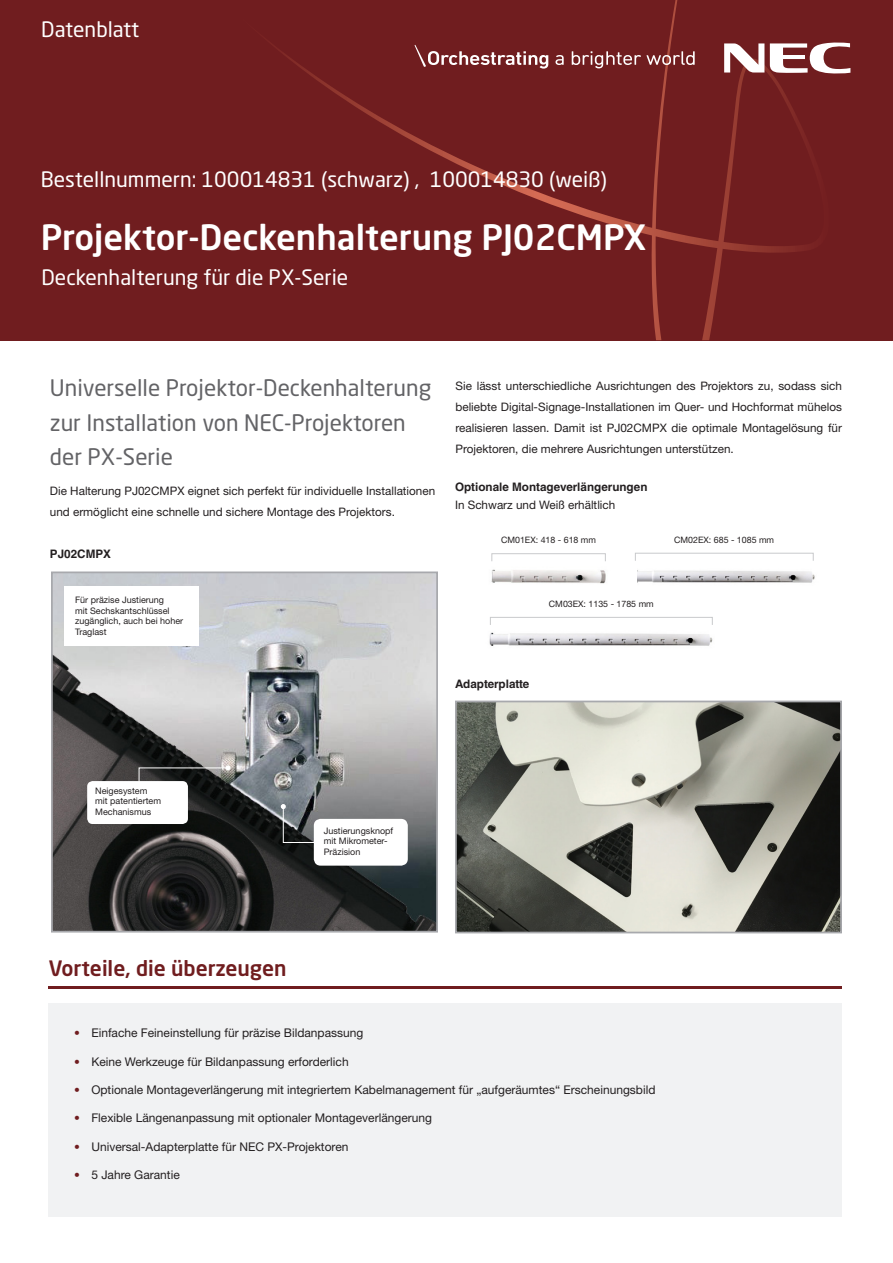
<style>
.page{position:relative;width:893px;height:1263px;background:#fff}
.page>*{position:absolute;margin:0;border:0;box-sizing:border-box;transform-origin:0 0}
.t1{font:500 34.5px "Neo Sans Pro";color:#fff}
.t2{font:22.5px/34.5px "Neo Sans Pro";color:#636366}
.t3{font:21px "Neo Sans Pro";color:#fff}
.t4{font:500 21px "Neo Sans Pro";color:#701d1f}
.t5{font:12px "Helvetica Neue LT Std";color:#231f20}
.t6{font:11.7px/21px "Helvetica Neue LT Std";color:#231f20;text-align:justify}
.t7{font:700 11.7px "Helvetica LT Std";color:#231f20}
.t8{font:9px/10.5px "Helvetica Neue LT Std";color:#231f20}
.t9{font:8.85px "Helvetica Neue LT Std";color:#231f20}
.s1{font-weight:100;font-stretch:condensed;font-size:11.7px;color:#701d1f}
</style>
<div class="page">
<div style="left:0;top:0;width:893px;height:340px;background:#701d1f"></div>
<svg style="left:273px;top:0;width:534px;height:340px"></svg>
<svg style="left:555px;top:55px;width:9px;height:10px"></svg>
<svg style="left:572px;top:51px;width:123px;height:17px"></svg>
<svg style="left:415px;top:45px;width:133px;height:24px"></svg>
<svg style="left:724px;top:43px;width:40px;height:30px"></svg>
<svg style="left:770px;top:42px;width:80px;height:32px"></svg>
<div style="left:49px;top:1003px;width:793px;height:213px;background:#f1f2f3"></div>
<hr style="left:49px;top:986px;width:793px;height:3px;background:#701d1f">
<img style="left:636px;top:552px;width:179px;height:31px">
<img style="left:491px;top:552px;width:145px;height:32px">
<img style="left:489px;top:632px;width:224px;height:14px">
<div style="left:491px;top:553px;width:115px;height:9px;border:1px solid #c9cacc"></div>
<div style="left:635px;top:553px;width:178px;height:8px;border:1px solid #c9cacc"></div>
<div style="left:490px;top:617px;width:223px;height:8px;border:1px solid #c9cacc"></div>
<img style="left:54px;top:574px;width:381px;height:355px">
<div style="left:51px;top:571px;width:387px;height:361px;border:2px solid #a8a9ad"></div>
<div style="left:314px;top:819px;width:94px;height:47px;background:#fff;border-radius:7px"></div>
<div style="left:87px;top:781px;width:101px;height:43px;background:#fff;border-radius:6px"></div>
<div style="left:64px;top:586px;width:135px;height:60px;background:#fff"></div>
<svg style="left:138px;top:765px;width:93px;height:25px"></svg>
<svg style="left:281px;top:804px;width:34px;height:39px"></svg>
<img style="left:458px;top:704px;width:381px;height:226px">
<div style="left:455px;top:701px;width:387px;height:232px;border:2px solid #a8a9ad"></div>
<p class="t3" style="left:41px;top:17px;width:100px">Datenblatt</p>
<p class="t3" style="left:41px;top:166px;width:568px">Bestellnummern: 100014831 (schwarz) , 100014830 (weiß)</p>
<p class="t1" style="left:41px;top:216px;width:607px">Projektor-Deckenhalterung PJ02CMPX</p>
<p class="t3" style="left:41px;top:265px;width:308px">Deckenhalterung für die PX-Serie</p>
<p class="t2" style="left:50px;top:370px;width:383px">Universelle Projektor-Deckenhalterung zur Installation von NEC-Projektoren der PX-Serie</p>
<p class="t6" style="left:50px;top:480px;width:387px">Die Halterung PJ02CMPX eignet sich perfekt für individuelle Installationen und ermöglicht eine schnelle und sichere Montage des Projektors.</p>
<p class="t7" style="left:50px;top:546px;width:63px">PJ02CMPX</p>
<p class="t8" style="left:75px;top:595px;width:110px">Für präzise Justierung<br>mit Sechskantschlüssel zugänglich, auch bei hoher<br>Traglast</p>
<p class="t6" style="left:455px;top:375px;width:388px">Sie lässt unterschiedliche Ausrichtungen des Projektors zu, sodass sich beliebte Digital-Signage-Installationen im Quer- und Hochformat mühelos realisieren lassen. Damit ist PJ02CMPX die optimale Montagelösung für Projektoren, die mehrere Ausrichtungen unterstützen.</p>
<p class="t7" style="left:455px;top:480px;width:194px">Optionale Montageverlängerungen</p>
<p class="t6" style="left:455px;top:494px;width:162px">In Schwarz und Weiß erhältlich</p>
<p class="t9" style="left:501px;top:535px;width:96px">CM01EX: 418 - 618 mm</p>
<p class="t9" style="left:674px;top:535px;width:101px">CM02EX: 685 - 1085 mm</p>
<p class="t9" style="left:549px;top:599px;width:106px">CM03EX: 1135 - 1785 mm</p>
<p class="t7" style="left:455px;top:677px;width:76px">Adapterplatte</p>
<p class="t8" style="left:95px;top:785px;width:67px">Neigesystem mit patentiertem<br>Mechanismus</p>
<p class="t8" style="left:324px;top:825px;width:71px">Justierungsknopf mit Mikrometer-<br>Präzision</p>
<p class="t4" style="left:49px;top:955px;width:239px">Vorteile, die überzeugen</p>
<p class="t5" style="left:74px;top:1026px;width:291px"><span class="s1">•</span> Einfache Feineinstellung für präzise Bildanpassung</p>
<p class="t5" style="left:74px;top:1054px;width:276px"><span class="s1">•</span> Keine Werkzeuge für Bildanpassung erforderlich</p>
<p class="t5" style="left:74px;top:1082px;width:583px"><span class="s1">•</span> Optionale Montageverlängerung mit integriertem Kabelmanagement für „aufgeräumtes“ Erscheinungsbild</p>
<p class="t5" style="left:74px;top:1111px;width:359px"><span class="s1">•</span> Flexible Längenanpassung mit optionaler Montageverlängerung</p>
<p class="t5" style="left:74px;top:1139px;width:276px"><span class="s1">•</span> Universal-Adapterplatte für NEC PX-Projektoren</p>
<p class="t5" style="left:74px;top:1168px;width:107px"><span class="s1">•</span> 5 Jahre Garantie</p>
</div>
